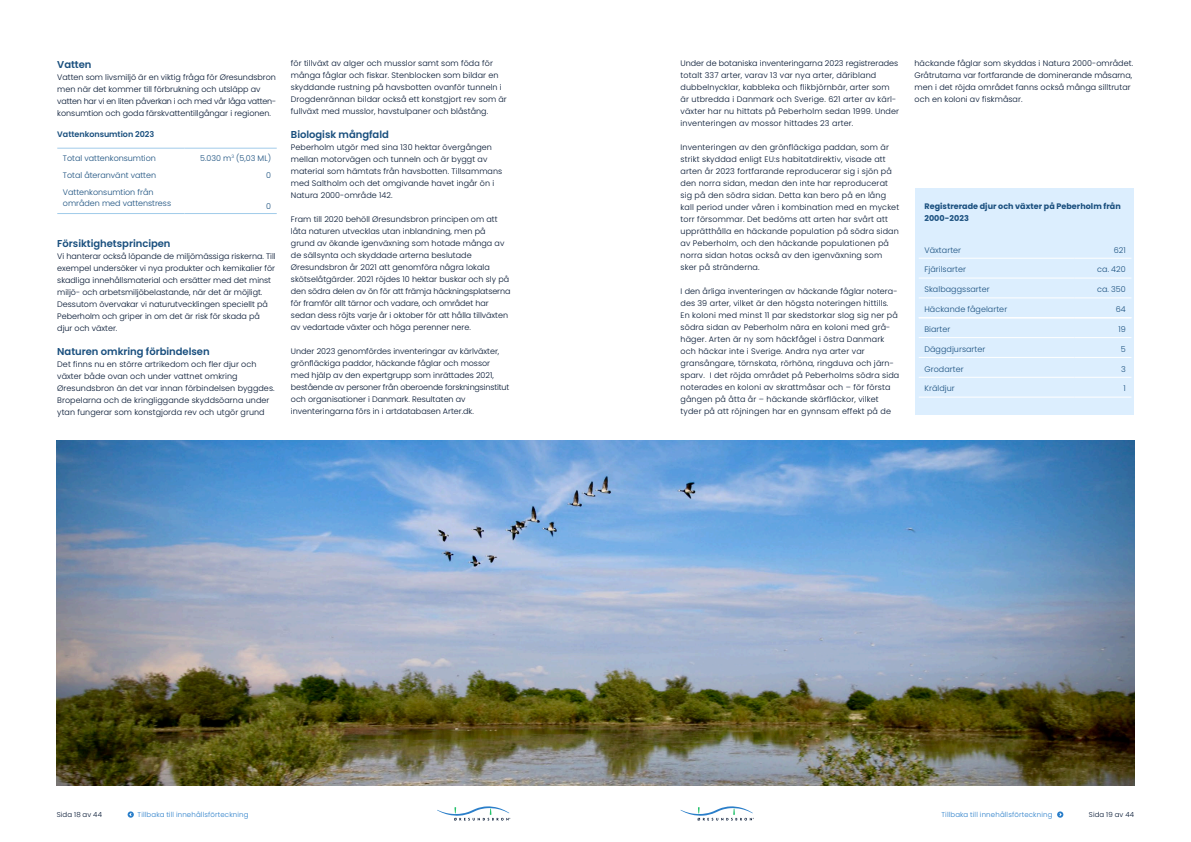
<style>
.page{position:relative;width:1191px;height:842px;background:#fff}
.page>*{position:absolute;margin:0;border:0;box-sizing:border-box;transform-origin:0 0}
.t1{font:600 10px "Poppins";letter-spacing:-.005em;color:#194f7e}
.t2{font:300 8px/12px "Poppins";letter-spacing:.01em;color:#001430}
.t3{font:300 8px/11px "Poppins";letter-spacing:.01em;color:#194f7e}
.t4{font:700 8px/12px "Poppins";letter-spacing:.005em;color:#194f7e}
.t5{font:600 8px "Poppins";letter-spacing:-.005em;color:#194f7e}
.t6{font:300 7px "Poppins";letter-spacing:.02em;color:#2a7ec9}
.t7{font:300 7px "Poppins";letter-spacing:.025em;color:#001430}
</style>
<div class="page">
<svg style="left:437px;top:806px;width:73px;height:14px"></svg>
<svg style="left:680px;top:806px;width:74px;height:14px"></svg>
<svg style="left:128px;top:811px;width:6px;height:7px"></svg>
<svg style="left:1057px;top:811px;width:6px;height:7px"></svg>
<hr style="left:57px;top:148px;width:127px;height:1px;background:#a1cbea">
<hr style="left:184px;top:148px;width:93px;height:1px;background:#a1cbea">
<hr style="left:57px;top:213px;width:127px;height:1px;background:#a1cbea">
<hr style="left:184px;top:213px;width:93px;height:1px;background:#a1cbea">
<img style="left:57px;top:441px;width:1077px;height:344px">
<div style="left:915px;top:188px;width:219px;height:227px;background:#dceefe"></div>
<hr style="left:918px;top:258px;width:156px;height:1px;background:#fff">
<hr style="left:1074px;top:258px;width:57px;height:1px;background:#fff">
<hr style="left:918px;top:278px;width:156px;height:1px;background:#fff">
<hr style="left:1074px;top:278px;width:57px;height:1px;background:#fff">
<hr style="left:918px;top:298px;width:156px;height:1px;background:#fff">
<hr style="left:1074px;top:298px;width:57px;height:1px;background:#fff">
<hr style="left:918px;top:337px;width:156px;height:1px;background:#fff">
<hr style="left:1074px;top:337px;width:57px;height:1px;background:#fff">
<hr style="left:918px;top:357px;width:156px;height:1px;background:#fff">
<hr style="left:1074px;top:357px;width:57px;height:1px;background:#fff">
<hr style="left:918px;top:377px;width:156px;height:1px;background:#fff">
<hr style="left:1074px;top:377px;width:57px;height:1px;background:#fff">
<hr style="left:918px;top:397px;width:156px;height:1px;background:#fff">
<hr style="left:1074px;top:397px;width:57px;height:1px;background:#fff">
<hr style="left:918px;top:317px;width:156px;height:1px;background:#fff">
<hr style="left:918px;top:318px;width:156px;height:1px;background:#fff">
<hr style="left:1074px;top:317px;width:57px;height:1px;background:#fff">
<hr style="left:1074px;top:318px;width:57px;height:1px;background:#fff">
<p class="t1" style="left:57px;top:59px;width:36px">Vatten</p>
<p class="t2" style="left:57px;top:71px;width:220px">Vatten som livsmiljö är en viktig fråga för Øresundsbron men när det kommer till förbrukning och utsläpp av vatten har vi en liten påverkan i och med vår låga vatten&shy;konsumtion och goda färskvattentillgångar i regionen.</p>
<p class="t5" style="left:57px;top:130px;width:98px">Vattenkonsumtion 2023</p>
<p class="t3" style="left:63px;top:153px;width:94px">Total vattenkonsumtion</p>
<p class="t3" style="left:200px;top:153px;width:72px">5.030 m<sup>3</sup> (5,03 ML)</p>
<p class="t3" style="left:63px;top:170px;width:95px">Total återanvänt vatten</p>
<p class="t3" style="left:266px;top:170px;width:6px">0</p>
<p class="t3" style="left:63px;top:187px;width:110px">Vattenkonsumtion från områden med vattenstress</p>
<p class="t3" style="left:266px;top:201px;width:6px">0</p>
<p class="t1" style="left:57px;top:238px;width:115px">Försiktighetsprincipen</p>
<p class="t2" style="left:57px;top:250px;width:220px">Vi hanterar också löpande de miljömässiga riskerna. Till exempel undersöker vi nya produkter och kemikalier för skadliga innehållsmaterial och ersätter med det minst miljö- och arbetsmiljöbelastande, när det är möjligt.<br>Dessutom övervakar vi naturutvecklingen speciellt på Peberholm och griper in om det är risk för skada på djur och växter.</p>
<p class="t1" style="left:57px;top:346px;width:154px">Naturen omkring förbindelsen</p>
<p class="t2" style="left:57px;top:358px;width:219px">Det finns nu en större artrikedom och fler djur och växter både ovan och under vattnet omkring Øresundsbron än det var innan förbindelsen byggdes.<br>Bropelarna och de kringliggande skyddsöarna under ytan fungerar som konstgjorda rev och utgör grund</p>
<p class="t2" style="left:291px;top:57px;width:217px">för tillväxt av alger och musslor samt som föda för många fåglar och fiskar. Stenblocken som bildar en skyddande rustning på havsbotten ovanför tunneln i Drogdenrännan bildar också ett konstgjort rev som är fullväxt med musslor, havstulpaner och blåstång.</p>
<p class="t1" style="left:291px;top:129px;width:99px">Biologisk mångfald</p>
<p class="t2" style="left:291px;top:141px;width:213px">Peberholm utgör med sina 130 hektar övergången mellan motorvägen och tunneln och är byggt av material som hämtats från havsbotten. Tillsammans med Saltholm och det omgivande havet ingår ön i Natura 2000-område 142.</p>
<p class="t2" style="left:291px;top:213px;width:221px">Fram till 2020 behöll Øresundsbron principen om att låta naturen utvecklas utan inblandning, men på grund av ökande igenväxning som hotade många av de sällsynta och skyddade arterna beslutade Øresundsbron år 2021 att genomföra några lokala skötselåtgärder. 2021 röjdes 10 hektar buskar och sly på den södra delen av ön för att främja häckningsplatserna för framför allt tärnor och vadare, och området har sedan dess röjts varje år i oktober för att hålla tillväxten av vedartade växter och höga perenner nere.</p>
<p class="t2" style="left:291px;top:345px;width:220px">Under 2023 genomfördes inventeringar av kärlväxter, grönfläckiga paddor, häckande fåglar och mossor med hjälp av den expertgrupp som inrättades 2021, bestående av personer från oberoende forskningsinstitut och organisationer i Danmark. Resultaten av inventeringarna förs in i artdatabasen Arter.dk.</p>
<p class="t2" style="left:680px;top:57px;width:220px">Under de botaniska inventeringarna 2023 registrerades totalt 337 arter, varav 13 var nya arter, däribland dubbelnycklar, kabbleka och flikbjörnbär, arter som är utbredda i Danmark och Sverige. 621 arter av kärl&shy;växter har nu hittats på Peberholm sedan 1999. Under inventeringen av mossor hittades 23 arter.</p>
<p class="t2" style="left:680px;top:141px;width:220px">Inventeringen av den grönfläckiga paddan, som är strikt skyddad enligt EU:s habitatdirektiv, visade att arten år 2023 fortfarande reproducerar sig i sjön på den norra sidan, medan den inte har reproducerat sig på den södra sidan. Detta kan bero på en lång kall period under våren i kombination med en mycket torr försommar. Det bedöms att arten har svårt att upprätthålla en häckande population på södra sidan av Peberholm, och den häckande populationen på norra sidan hotas också av den igenväxning som sker på stränderna.</p>
<p class="t2" style="left:680px;top:285px;width:220px">I den årliga inventeringen av häckande fåglar notera&shy;des 39 arter, vilket är den högsta noteringen hittills.<br>En koloni med minst 11 par skedstorkar slog sig ner på södra sidan av Peberholm nära en koloni med grå&shy;häger. Arten är ny som häckfågel i östra Danmark och häckar inte i Sverige. Andra nya arter var gransångare, törnskata, rörhöna, ringduva och järn&shy;sparv. I det röjda området på Peberholms södra sida noterades en koloni av skrattmåsar och – för första gången på åtta år – häckande skärfläckor, vilket tyder på att röjningen har en gynnsam effekt på de</p>
<p class="t2" style="left:914px;top:57px;width:220px">häckande fåglar som skyddas i Natura 2000-området.<br>Gråtrutarna var fortfarande de dominerande måsarna, men i det röjda området fanns också många silltrutar och en koloni av fiskmåsar.</p>
<p class="t4" style="left:924px;top:200px;width:198px">Registrerade djur och växter på Peberholm från<br>2000-2023</p>
<p class="t3" style="left:924px;top:244px;width:38px">Växtarter</p>
<p class="t3" style="left:1113px;top:244px;width:14px">621</p>
<p class="t3" style="left:924px;top:264px;width:43px">Fjärilsarter</p>
<p class="t3" style="left:1097px;top:264px;width:30px">ca. 420</p>
<p class="t3" style="left:924px;top:284px;width:67px">Skalbaggssarter</p>
<p class="t3" style="left:1097px;top:284px;width:30px">ca. 350</p>
<p class="t3" style="left:924px;top:304px;width:84px">Häckande fågelarter</p>
<p class="t3" style="left:1115px;top:304px;width:11px">64</p>
<p class="t3" style="left:924px;top:324px;width:28px">Biarter</p>
<p class="t3" style="left:1118px;top:324px;width:9px">19</p>
<p class="t3" style="left:924px;top:343px;width:63px">Däggdjursarter</p>
<p class="t3" style="left:1120px;top:343px;width:6px">5</p>
<p class="t3" style="left:924px;top:363px;width:41px">Grodarter</p>
<p class="t3" style="left:1121px;top:363px;width:6px">3</p>
<p class="t3" style="left:924px;top:383px;width:32px">Kräldjur</p>
<p class="t3" style="left:1123px;top:383px;width:4px">1</p>
<p class="t7" style="left:57px;top:810px;width:47px">Sida 18 av 44</p>
<p class="t6" style="left:137px;top:810px;width:113px">Tillbaka till innehållsförteckning</p>
<p class="t6" style="left:941px;top:810px;width:113px">Tillbaka till innehållsförteckning</p>
<p class="t7" style="left:1088px;top:810px;width:47px">Sida 19 av 44</p>
</div>
